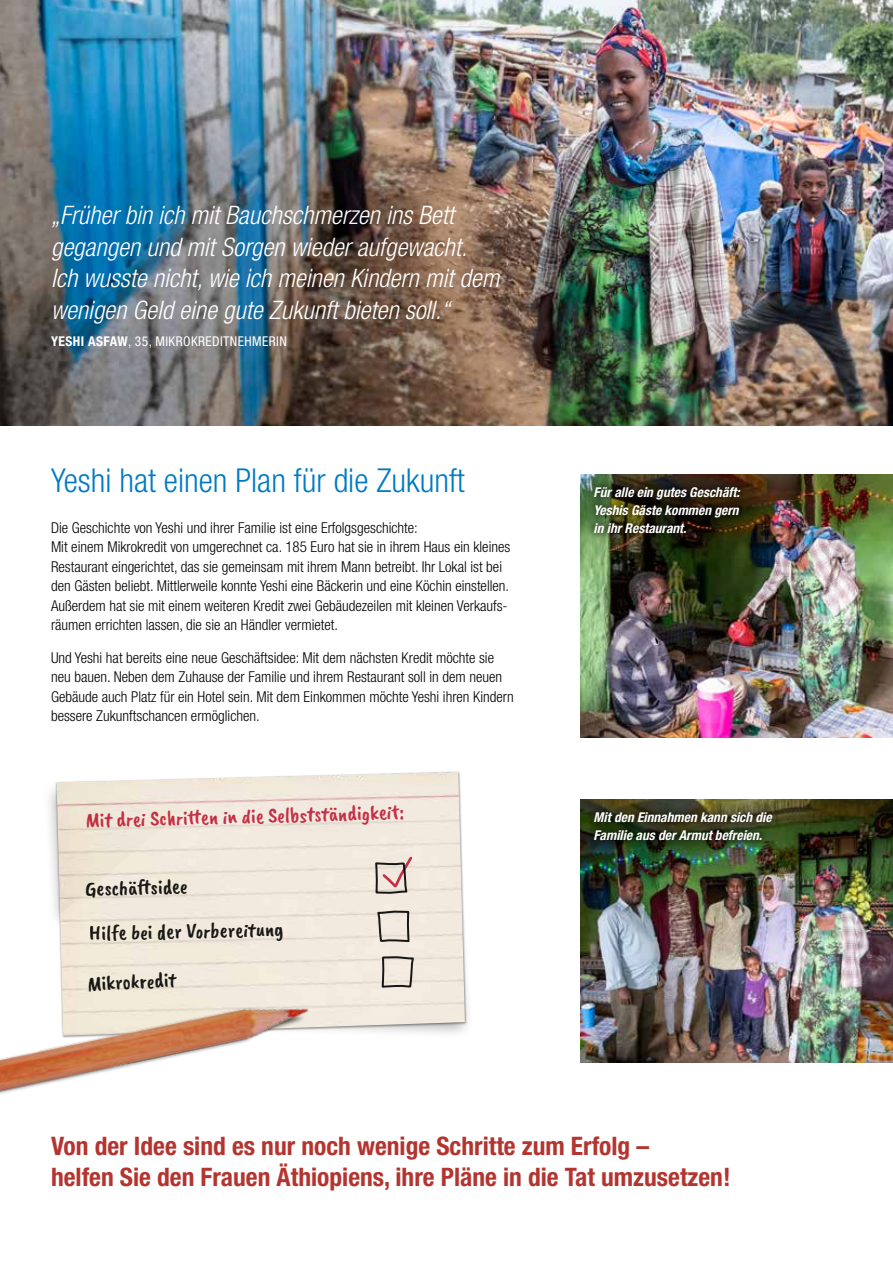
<style>
.page{position:relative;width:893px;height:1263px;background:#fff}
.page>*{position:absolute;margin:0;border:0;box-sizing:border-box;transform-origin:0 0}
.t1{font:300 condensed 33px "Helvetica Neue LT Std";color:#007ac2}
.t2{font:italic 300 condensed 25.5px/31.5px "Helvetica Neue LT Std";color:#fff}
.t3{font:700 condensed 25.5px/31.5px "Helvetica Neue LT Std";color:#b4342f}
.t4{font:21.15px/44.5px "Caveat Brush";color:#000}
.t5{font:21.15px "Caveat Brush";color:#ca1e3d}
.t6{font:300 condensed 15px/19.5px "Helvetica Neue LT Std";color:#000}
.t7{font:italic 700 condensed 13.5px/18px "Helvetica Neue LT Std";color:#fff;text-align:justify}
.t8{font:condensed 13.5px "Helvetica Neue LT Std";letter-spacing:.03em;color:#fff}
.s1{font-weight:700}
</style>
<div class="page">
<img style="left:0;top:0;width:893px;height:425px">
<img style="left:581px;top:474px;width:312px;height:264px">
<img style="left:581px;top:799px;width:312px;height:264px">
<img style="left:217px;top:772px;width:248px;height:261px">
<div style="left:585px;top:477px;width:165px;height:65px;background:#000;opacity:.5"></div>
<div style="left:585px;top:803px;width:197px;height:46px;background:#000;opacity:.5"></div>
<svg style="left:49px;top:778px;width:405px;height:256px"></svg>
<img style="left:0;top:982px;width:336px;height:112px">
<h2 class="t2" style="left:51px;top:200px;width:450px">„Früher bin ich mit Bauchschmerzen ins Bett gegangen und mit Sorgen wieder aufgewacht.<br>Ich wusste nicht, wie ich meinen Kindern mit dem wenigen Geld eine gute Zukunft bieten soll.“</h2>
<p class="t8" style="left:51px;top:333px;width:237px"><span class="s1">YESHI ASFAW</span>, 35, MIKROKREDITNEHMERIN</p>
<h1 class="t1" style="left:51px;top:462px;width:415px">Yeshi hat einen Plan für die Zukunft</h1>
<p class="t6" style="left:51px;top:518px;width:461px">Die Geschichte von Yeshi und ihrer Familie ist eine Erfolgsgeschichte:<br>Mit einem Mikrokredit von umgerechnet ca. 185 Euro hat sie in ihrem Haus ein kleines Restaurant eingerichtet, das sie gemeinsam mit ihrem Mann betreibt. Ihr Lokal ist bei den Gästen beliebt. Mittlerweile konnte Yeshi eine Bäckerin und eine Köchin einstellen.<br>Außerdem hat sie mit einem weiteren Kredit zwei Gebäudezeilen mit kleinen Verkaufs&shy;räumen errichten lassen, die sie an Händler vermietet.</p>
<p class="t6" style="left:51px;top:647px;width:464px">Und Yeshi hat bereits eine neue Geschäftsidee: Mit dem nächsten Kredit möchte sie neu bauen. Neben dem Zuhause der Familie und ihrem Restaurant soll in dem neuen Gebäude auch Platz für ein Hotel sein. Mit dem Einkommen möchte Yeshi ihren Kindern bessere Zukunftschancen ermöglichen.</p>
<h3 class="t5" style="left:85px;top:807px;width:320px;rotate:-1deg">Mit drei Schritt en in die Selbstständigkeit:</h3>
<h3 class="t4" style="left:85px;top:866px;width:199px;rotate:-1deg">Geschäftsidee<br>Hilfe bei der Vorbereitung</h3>
<h3 class="t4" style="left:86px;top:962px;width:90px;rotate:-3deg">Mikrokredit</h3>
<p class="t7" style="left:594px;top:483px;width:148px">Für alle ein gutes Geschäft:<br>Yeshis Gäste kommen gern in ihr Restaurant.</p>
<p class="t7" style="left:594px;top:808px;width:180px">Mit den Einnahmen kann sich die<br>Familie aus der Armut befreien.</p>
<h2 class="t3" style="left:51px;top:1130px;width:681px">Von der Idee sind es nur noch wenige Schritte zum Erfolg –<br>helfen Sie den Frauen Äthiopiens, ihre Pläne in die Tat umzusetzen!</h2>
</div>
